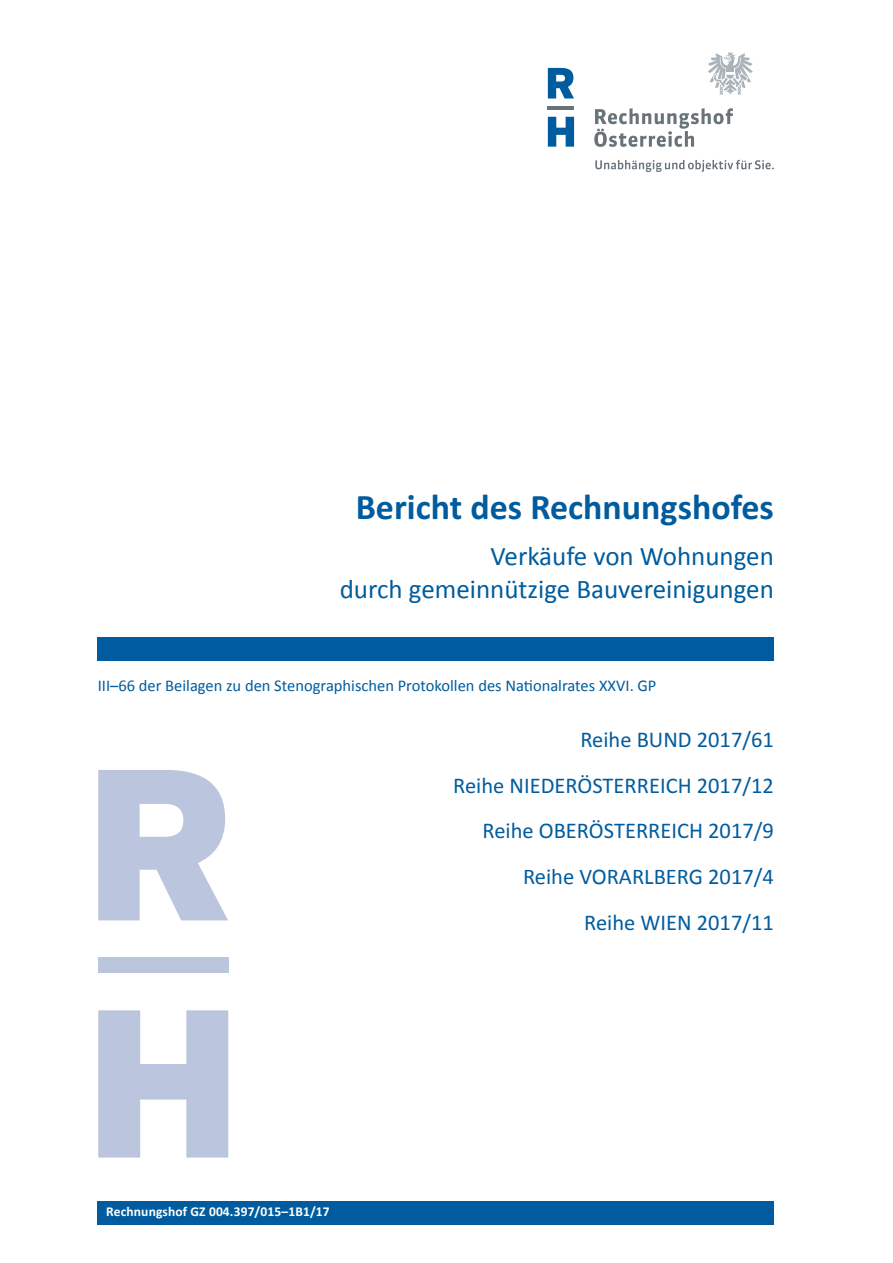
<style>
.page{position:relative;width:893px;height:1263px;background:#fff}
.page>*{position:absolute;margin:0;border:0;box-sizing:border-box;transform-origin:0 0}
.Deckblatt_Überschrift{font:700 36px "Calibri";color:#005c9e}
.Deckblatt_Berichtstitel{font:27px/33px "Calibri";color:#005c9e;text-align:right}
.Deckblatt_vorgelegt_in_BLAU{font:22.5px "Calibri 2";color:#005c9e}
.Deckblatt_vorgelegt_in_BLAU-2{font:22.5px/45.6px "Calibri";color:#005c9e;text-align:right}
.Deckblatt_Beilagenzahl{font:16.5px "Calibri";color:#005c9e}
.Deckblatt_GZ{font:700 13.5px "Calibri";letter-spacing:.01em;color:#fff}
.s1{font-family:"Calibri 2"}
</style>
<div class="page">
<div style="left:98px;top:1201px;width:676px;height:23px;background:#005c9e"></div>
<div style="left:98px;top:637px;width:676px;height:24px;background:#005c9e"></div>
<svg style="left:98px;top:1010px;width:130px;height:147px"></svg>
<svg style="left:98px;top:770px;width:130px;height:150px"></svg>
<div style="left:98px;top:958px;width:131px;height:15px;background:#bcc5de"></div>
<svg style="left:548px;top:117px;width:26px;height:30px"></svg>
<svg style="left:548px;top:68px;width:26px;height:30px"></svg>
<hr style="left:548px;top:106px;width:26px;height:3px;background:#68737a">
<svg style="left:594px;top:108px;width:139px;height:39px"></svg>
<svg style="left:708px;top:52px;width:45px;height:43px"></svg>
<svg style="left:595px;top:160px;width:179px;height:12px"></svg>
<p class="Deckblatt_Überschrift" style="left:356px;top:485px;width:420px">Bericht des Rechnungshofes</p>
<p class="Deckblatt_Berichtstitel" style="left:340px;top:538px;width:436px">Verkäufe von Wohnungen<br>durch gemeinnützige Bauvereinigungen</p>
<p class="Deckblatt_Beilagenzahl" style="left:98px;top:675px;width:560px">III–66 der Beilagen zu den Stenographischen Protokollen des Nationalrates XXVI. GP</p>
<p class="Deckblatt_vorgelegt_in_BLAU" style="left:580px;top:726px;width:195px">Reihe BUND 2017/61</p>
<p class="Deckblatt_vorgelegt_in_BLAU" style="left:453px;top:771px;width:322px">Reihe NIEDERÖSTERREICH 2017/12</p>
<p class="Deckblatt_vorgelegt_in_BLAU" style="left:483px;top:817px;width:293px">Reihe OBERÖSTERREICH 2017/9</p>
<p class="Deckblatt_vorgelegt_in_BLAU-2" style="left:523px;top:853px;width:252px">Reihe VORARLBERG 2017/4<br><span class="s1">Reihe WIEN 2017/11</span></p>
<p class="Deckblatt_GZ" style="left:106px;top:1203px;width:225px">Rechnungshof GZ 004.397/015–1B1/17</p>
</div>
